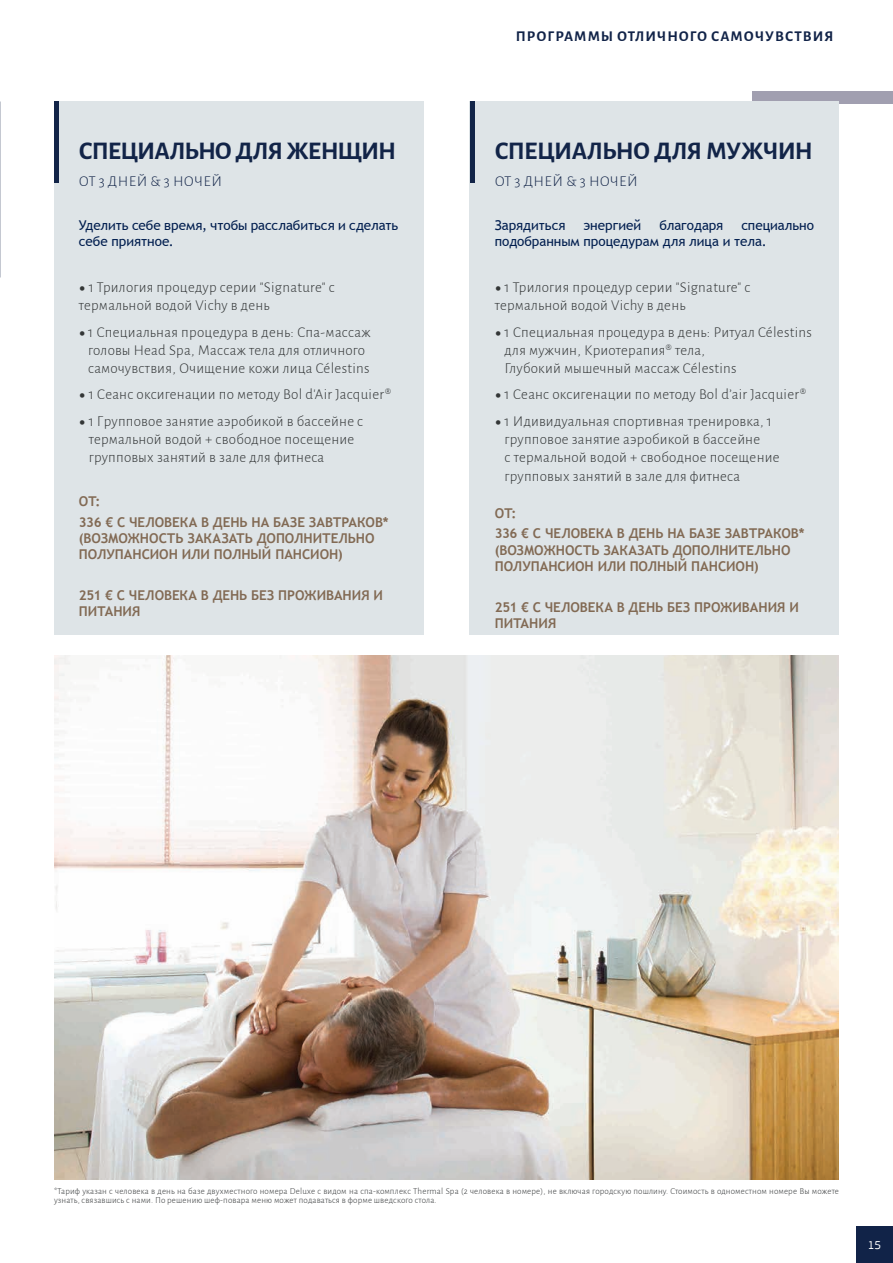
<style>
.page{position:relative;width:893px;height:1263px;background:#fff}
.page>*{position:absolute;margin:0;border:0;box-sizing:border-box;transform-origin:0 0}
.t1{font:700 25.5px "Alegreya Sans";letter-spacing:-.04em;color:#122448}
.t2{font:300 15px/18px "Alegreya Sans";letter-spacing:.015em;color:#333637}
.t3{font:700 15px "Alegreya Sans";letter-spacing:.07em;color:#112348}
.t4{font:300 15px "Alegreya Sans";letter-spacing:.02em;color:#122448}
.t5{font:700 13.5px/16.2px "Trebuchet MS";letter-spacing:-.005em;color:#826a54}
.t6{font:13.5px/16.2px "Trebuchet MS";color:#001d4e}
.t7{font:12px "PF Square Sans Pro";color:#fff}
.t8{font:300 9px/9px "Alegreya Sans";letter-spacing:.015em;color:#333637}
.s1{font-family:"Lato";font-weight:400;font-size:12px;color:#333636}
</style>
<div class="page">
<div style="left:856px;top:1226px;width:37px;height:37px;background:#112348"></div>
<div style="left:752px;top:91px;width:141px;height:13px;background:#a19fb0"></div>
<div style="left:54px;top:102px;width:369px;height:533px;background:#dee4e7"></div>
<div style="left:54px;top:102px;width:5px;height:81px;background:#122448"></div>
<div style="left:470px;top:102px;width:369px;height:533px;background:#dee4e7"></div>
<hr style="left:470px;top:102px;width:4px;height:81px;background:#122448">
<img style="left:54px;top:655px;width:785px;height:524px">
<h1 class="t1" style="left:79px;top:132px;width:319px">СПЕЦИАЛЬНО ДЛЯ ЖЕНЩИН</h1>
<p class="t4" style="left:79px;top:171px;width:145px">ОТ 3 ДНЕЙ &amp; 3 НОЧЕЙ</p>
<p class="t6" style="left:79px;top:217px;width:321px">Уделить себе время, чтобы расслабиться и сделать себе приятное.</p>
<p class="t2" style="left:79px;top:278px;width:257px"><span class="s1">•</span> 1 Трилогия процедур серии "Signature" с термальной водой Vichy в день</p>
<p class="t2" style="left:79px;top:322px;width:293px;text-align:center"><span class="s1">•</span> 1 Специальная процедура в день: Спа-массаж головы Head Spa, Массаж тела для отличного самочувствия, Очищение кожи лица Célestins</p>
<p class="t2" style="left:79px;top:385px;width:314px"><span class="s1">•</span> 1 Сеанс оксигенации по методу Bol d'Air Jacquier®</p>
<p class="t2" style="left:89px;top:411px;width:276px;text-indent:-10px"><span class="s1">•</span> 1 Групповое занятие аэробикой в бассейне с термальной водой + свободное посещение групповых занятий в зале для фитнеса</p>
<p class="t5" style="left:79px;top:491px;width:311px;line-height:20.4px">ОТ:<br>336 € С ЧЕЛОВЕКА В ДЕНЬ НА БАЗЕ ЗАВТРАКОВ*</p>
<p class="t5" style="left:79px;top:530px;width:297px">(ВОЗМОЖНОСТЬ ЗАКАЗАТЬ ДОПОЛНИТЕЛЬНО<br>ПОЛУПАНСИОН ИЛИ ПОЛНЫЙ ПАНСИОН)</p>
<p class="t5" style="left:79px;top:587px;width:306px">251 € С ЧЕЛОВЕКА В ДЕНЬ БЕЗ ПРОЖИВАНИЯ И<br>ПИТАНИЯ</p>
<p class="t3" style="left:516px;top:25px;width:319px">ПРОГРАММЫ ОТЛИЧНОГО САМОЧУВСТВИЯ</p>
<h1 class="t1" style="left:495px;top:132px;width:320px">СПЕЦИАЛЬНО ДЛЯ МУЖЧИН</h1>
<p class="t4" style="left:495px;top:171px;width:145px">ОТ 3 ДНЕЙ &amp; 3 НОЧЕЙ</p>
<p class="t6" style="left:495px;top:217px;width:72px">Зарядиться</p>
<p class="t6" style="left:584px;top:217px;width:59px">энергией</p>
<p class="t6" style="left:659px;top:217px;width:65px">благодаря</p>
<p class="t6" style="left:495px;top:217px;width:321px;text-indent:247px">специально подобранным процедурам для лица и тела.</p>
<p class="t2" style="left:495px;top:278px;width:257px"><span class="s1">•</span> 1 Трилогия процедур серии "Signature" с термальной водой Vichy в день</p>
<p class="t2" style="left:505px;top:322px;width:309px;text-indent:-10px"><span class="s1">•</span> 1 Специальная процедура в день: Ритуал Célestins для мужчин, Криотерапия® тела,<br>Глубокий мышечный массаж Célestins</p>
<p class="t2" style="left:495px;top:385px;width:313px"><span class="s1">•</span> 1 Сеанс оксигенации по методу Bol d’air Jacquier®</p>
<p class="t2" style="left:505px;top:411px;width:276px;text-indent:-10px"><span class="s1">•</span> 1 Идивидуальная спортивная тренировка, 1 групповое занятие аэробикой в бассейне<br>с термальной водой + свободное посещение</p>
<p class="t2" style="left:505px;top:467px;width:237px">групповых занятий в зале для фитнеса</p>
<p class="t5" style="left:495px;top:503px;width:311px;line-height:20.4px">ОТ:<br>336 € С ЧЕЛОВЕКА В ДЕНЬ НА БАЗЕ ЗАВТРАКОВ*</p>
<p class="t5" style="left:495px;top:542px;width:297px">(ВОЗМОЖНОСТЬ ЗАКАЗАТЬ ДОПОЛНИТЕЛЬНО<br>ПОЛУПАНСИОН ИЛИ ПОЛНЫЙ ПАНСИОН)</p>
<p class="t5" style="left:495px;top:599px;width:306px">251 € С ЧЕЛОВЕКА В ДЕНЬ БЕЗ ПРОЖИВАНИЯ И<br>ПИТАНИЯ</p>
<p class="t8" style="left:54px;top:1186px;width:786px">*Тариф указан с человека в день на базе двухместного номера Deluxe с видом на спа-комплекс Thermal Spa (2 человека в номере), не включая городскую пошлину. Cтоимость в одноместном номере Вы можете узнать, связавшись с нами. По решению шеф-повара меню может подаваться в форме шведского стола.</p>
<p class="t7" style="left:868px;top:1238px;width:15px">15</p>
</div>
